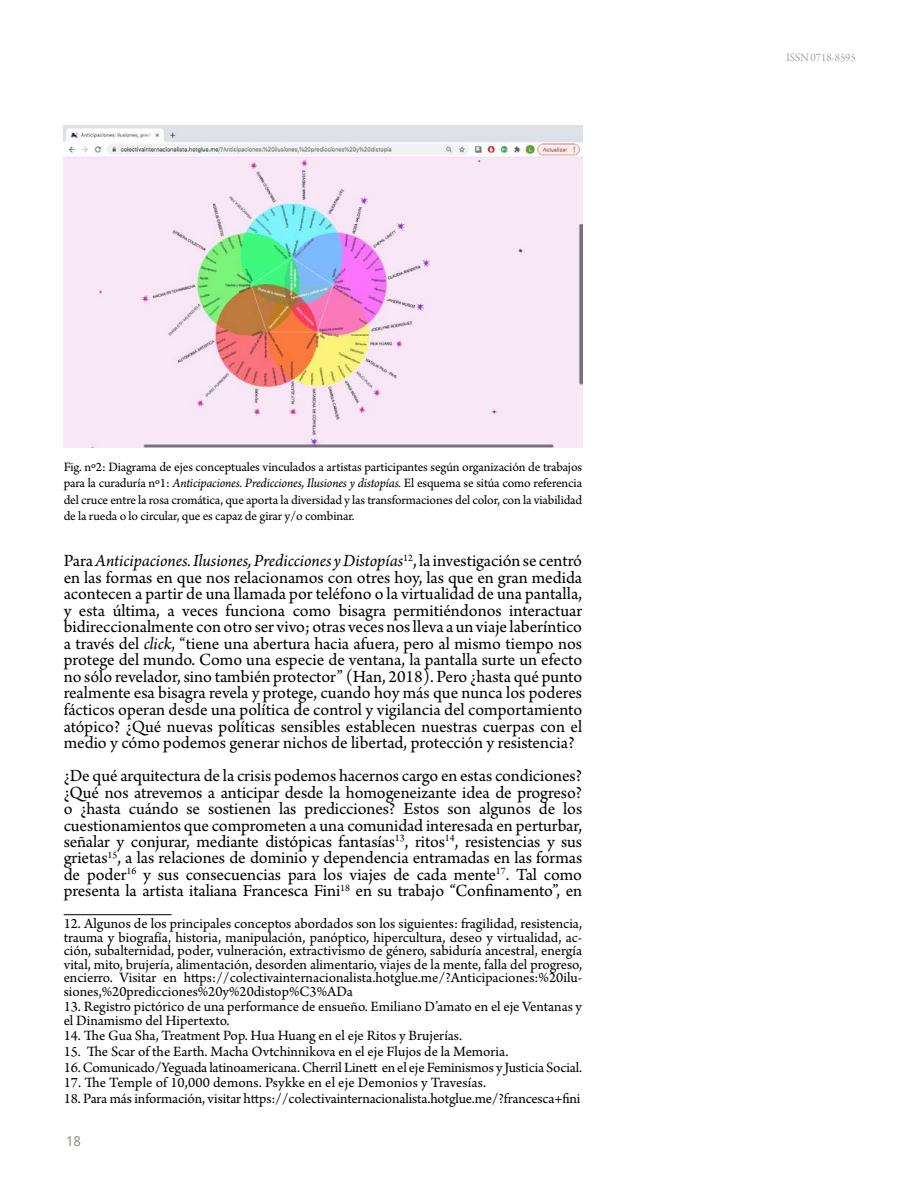
<style>
.page{position:relative;width:918px;height:1188px;background:#fff}
.page>*{position:absolute;margin:0;border:0;box-sizing:border-box;transform-origin:0 0}
.t1{font:18px/16.5px "Arno Pro";letter-spacing:-.005em;color:#000;text-align:justify}
.t2{font:15px/13.5px "Arno Pro";letter-spacing:-.005em;color:#000;text-align:justify}
.t3{font:13.5px/16.2px "Arno Pro";letter-spacing:-.01em;color:#000;text-align:justify}
.t4{font:13.5px "Droid Sans";color:#8b8e87}
.t5{font:12px "Arno Pro Light Display";color:#8c8f88}
.s1{font-style:italic}
</style>
<div class="page">
<hr style="left:64px;top:914px;width:108px;height:1px;background:#000">
<img style="left:64px;top:126px;width:518px;height:321px">
<p class="t3" style="left:64px;top:460px;width:520px">Fig. nº2: Diagrama de ejes conceptuales vinculados a artistas participantes según organización de trabajos para la curaduría nº1: <span class="s1">Anticipaciones. Predicciones, Ilusiones y distopías.</span> El esquema se sitúa como referencia del cruce entre la rosa cromática, que aporta la diversidad y las transformaciones del color, con la viabilidad de la rueda o lo circular, que es capaz de girar y/o combinar.</p>
<p class="t1" style="left:64px;top:554px;width:520px">Para <span class="s1">Anticipaciones. Ilusiones, Predicciones y Distopías</span><sup>12</sup>, la investigación se centró en las formas en que nos relacionamos con otres hoy, las que en gran medida acontecen a partir de una llamada por teléfono o la virtualidad de una pantalla, y esta última, a veces funciona como bisagra permitiéndonos interactuar bidireccionalmente con otro ser vivo; otras veces nos lleva a un viaje laberíntico a través del <span class="s1">click</span>, “tiene una abertura hacia afuera, pero al mismo tiempo nos protege del mundo. Como una especie de ventana, la pantalla surte un efecto no sólo revelador, sino también protector” (Han, 2018). Pero ¿hasta qué punto realmente esa bisagra revela y protege, cuando hoy más que nunca los poderes fácticos operan desde una política de control y vigilancia del comportamiento atópico? ¿Qué nuevas políticas sensibles establecen nuestras cuerpas con el medio y cómo podemos generar nichos de libertad, protección y resistencia?</p>
<p class="t1" style="left:64px;top:768px;width:520px">¿De qué arquitectura de la crisis podemos hacernos cargo en estas condiciones? ¿Qué nos atrevemos a anticipar desde la homogeneizante idea de progreso? o ¿hasta cuándo se sostienen las predicciones? Estos son algunos de los cuestionamientos que comprometen a una comunidad interesada en perturbar, señalar y conjurar, mediante distópicas fantasías<sup>13</sup>, ritos<sup>14</sup>, resistencias y sus grietas<sup>15</sup>, a las relaciones de dominio y dependencia entramadas en las formas de poder<sup>16</sup> y sus consecuencias para los viajes de cada mente<sup>17</sup>. Tal como presenta la artista italiana Francesca Fini<sup>18</sup> en su trabajo “Confinamento”, en</p>
<p class="t2" style="left:64px;top:918px;width:520px">12. Algunos de los principales conceptos abordados son los siguientes: fragilidad, resistencia, trauma y biografía, historia, manipulación, panóptico, hipercultura, deseo y virtualidad, ac&shy;ción, subalternidad, poder, vulneración, extractivismo de género, sabiduría ancestral, energía vital, mito, brujería, alimentación, desorden alimentario, viajes de la mente, falla del progreso, encierro. Visitar en https://colectivainternacionalista.hotglue.me/?Anticipaciones:%20ilu&shy;siones,%20predicciones%20y%20distop%C3%ADa</p>
<p class="t2" style="left:64px;top:1001px;width:520px">13. Registro pictórico de una performance de ensueño. Emiliano D’amato en el eje Ventanas y el Dinamismo del Hipertexto.</p>
<p class="t2" style="left:64px;top:1030px;width:400px">14. The Gua Sha, Treatment Pop. Hua Huang en el eje Ritos y Brujerías.</p>
<p class="t2" style="left:64px;top:1046px;width:446px">15. The Scar of the Earth. Macha Ovtchinnikova en el eje Flujos de la Memoria.</p>
<p class="t2" style="left:64px;top:1061px;width:520px">16. Comunicado/Yeguada latinoamericana. Cherril Linett en el eje Feminismos y Justicia Social.</p>
<p class="t2" style="left:64px;top:1077px;width:424px">17. The Temple of 10,000 demons. Psykke en el eje Demonios y Travesías.</p>
<p class="t2" style="left:64px;top:1093px;width:518px">18. Para más información, visitar https://colectivainternacionalista.hotglue.me/?francesca+fini</p>
<p class="t4" style="left:66px;top:1134px;width:16px">18</p>
<p class="t5" style="left:786px;top:51px;width:71px">ISSN 0718-8595</p>
</div>
